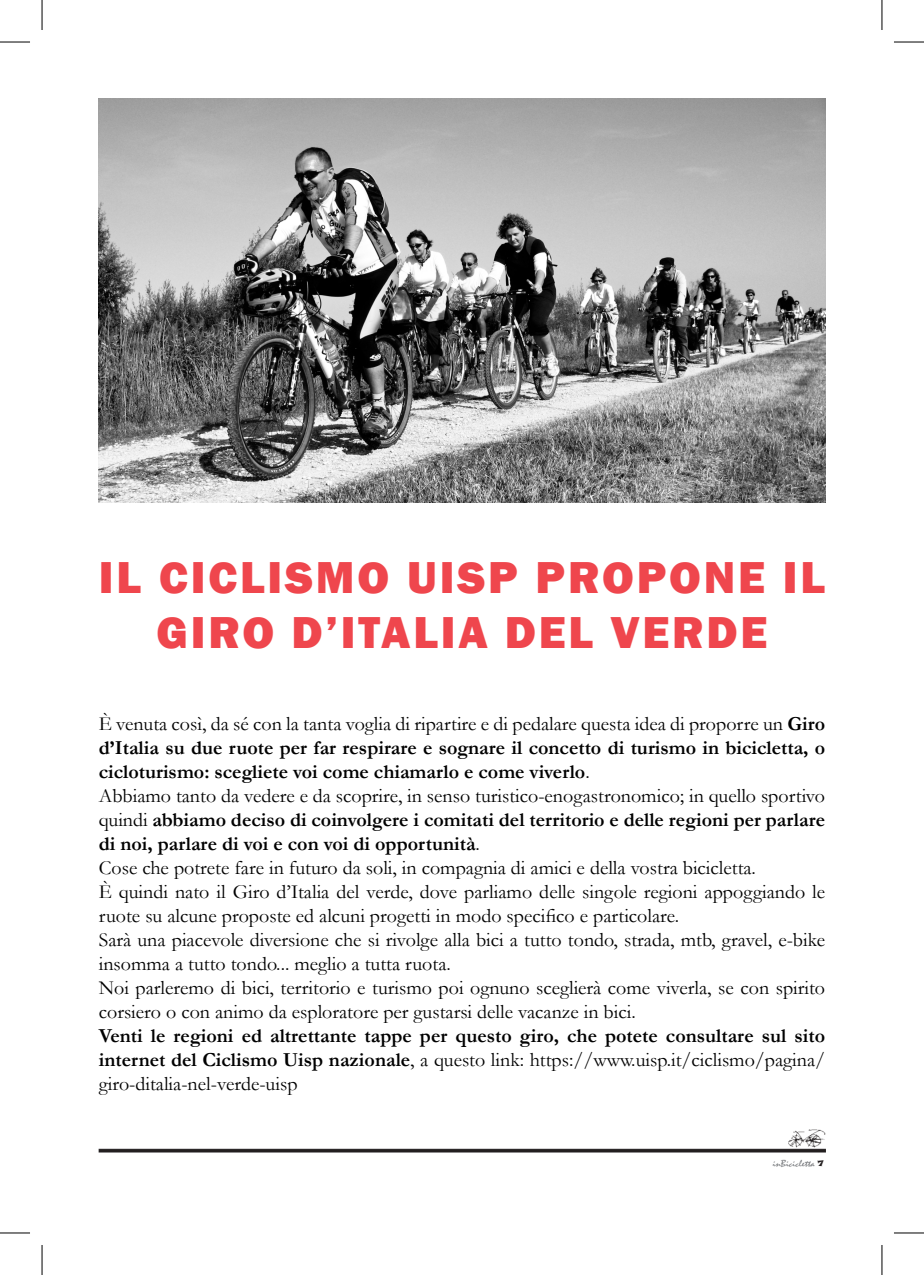
<style>
.page{position:relative;width:924px;height:1275px;background:#fff}
.page>*{position:absolute;margin:0;border:0;box-sizing:border-box;transform-origin:0 0}
.t1{font:800 46px/55.2px "Franklin Gothic";letter-spacing:.06em;color:#ef464d;text-align:center}
.t2{font:700 20px/24px "Garamond";color:#000;text-align:justify}
.t3{font:20px/24px "Garamond";color:#000}
.t4{font:8px "Snap ITC";color:#231f20}
.s1{font-weight:400}
</style>
<div class="page">
<img style="left:99px;top:99px;width:725px;height:403px">
<img style="left:99px;top:1129px;width:725px;height:38px">
<div style="left:817px;top:1159px;width:9px;height:9px;background:#fff"></div>
<hr style="left:0;top:42px;width:30px;height:1px;background:#000">
<hr style="left:893px;top:42px;width:30px;height:1px;background:#000">
<hr style="left:0;top:1232px;width:30px;height:1px;background:#000">
<hr style="left:893px;top:1232px;width:30px;height:1px;background:#000">
<hr style="left:42px;top:0;width:1px;height:30px;background:#000">
<hr style="left:42px;top:1245px;width:1px;height:30px;background:#000">
<hr style="left:881px;top:0;width:1px;height:30px;background:#000">
<hr style="left:881px;top:1245px;width:1px;height:30px;background:#000">
<p class="t1" style="left:99px;top:550px;width:727px">IL CICLISMO UISP PROPONE IL<br>GIRO D’ITALIA DEL VERDE</p>
<p class="t2" style="left:99px;top:711px;width:727px"><span class="s1">È venuta così, da sé con la tanta voglia di ripartire e di pedalare questa idea di proporre un</span> Giro d’Italia su due ruote per far respirare e sognare il concetto di turismo in bicicletta, o cicloturismo: scegliete voi come chiamarlo e come viverlo<span class="s1">.</span></p>
<p class="t2" style="left:99px;top:783px;width:727px"><span class="s1">Abbiamo tanto da vedere e da scoprire, in senso turistico-enogastronomico; in quello sportivo quindi</span> abbiamo deciso di coinvolgere i comitati del territorio e delle regioni per parlare di noi, parlare di voi e con voi di opportunità<span class="s1">.</span></p>
<p class="t3" style="left:99px;top:855px;width:658px">Cose che potrete fare in futuro da soli, in compagnia di amici e della vostra bicicletta.</p>
<p class="t3" style="left:99px;top:879px;width:727px">È quindi nato il Giro d’Italia del verde, dove parliamo delle singole regioni appoggiando le ruote su alcune proposte ed alcuni progetti in modo specifico e particolare.</p>
<p class="t3" style="left:99px;top:927px;width:727px">Sarà una piacevole diversione che si rivolge alla bici a tutto tondo, strada, mtb, gravel, e-bike insomma a tutto tondo... meglio a tutta ruota.</p>
<p class="t3" style="left:99px;top:975px;width:727px">Noi parleremo di bici, territorio e turismo poi ognuno sceglierà come viverla, se con spirito corsiero o con animo da esploratore per gustarsi delle vacanze in bici.</p>
<p class="t2" style="left:99px;top:1023px;width:727px">Venti le regioni ed altrettante tappe per questo giro, che potete consultare sul sito internet del Ciclismo Uisp nazionale<span class="s1">, a questo link: https://www.uisp.it/ciclismo/pagina/ giro-ditalia-nel-verde-uisp</span></p>
<p class="t4" style="left:817px;top:1157px;width:8px">7</p>
</div>
